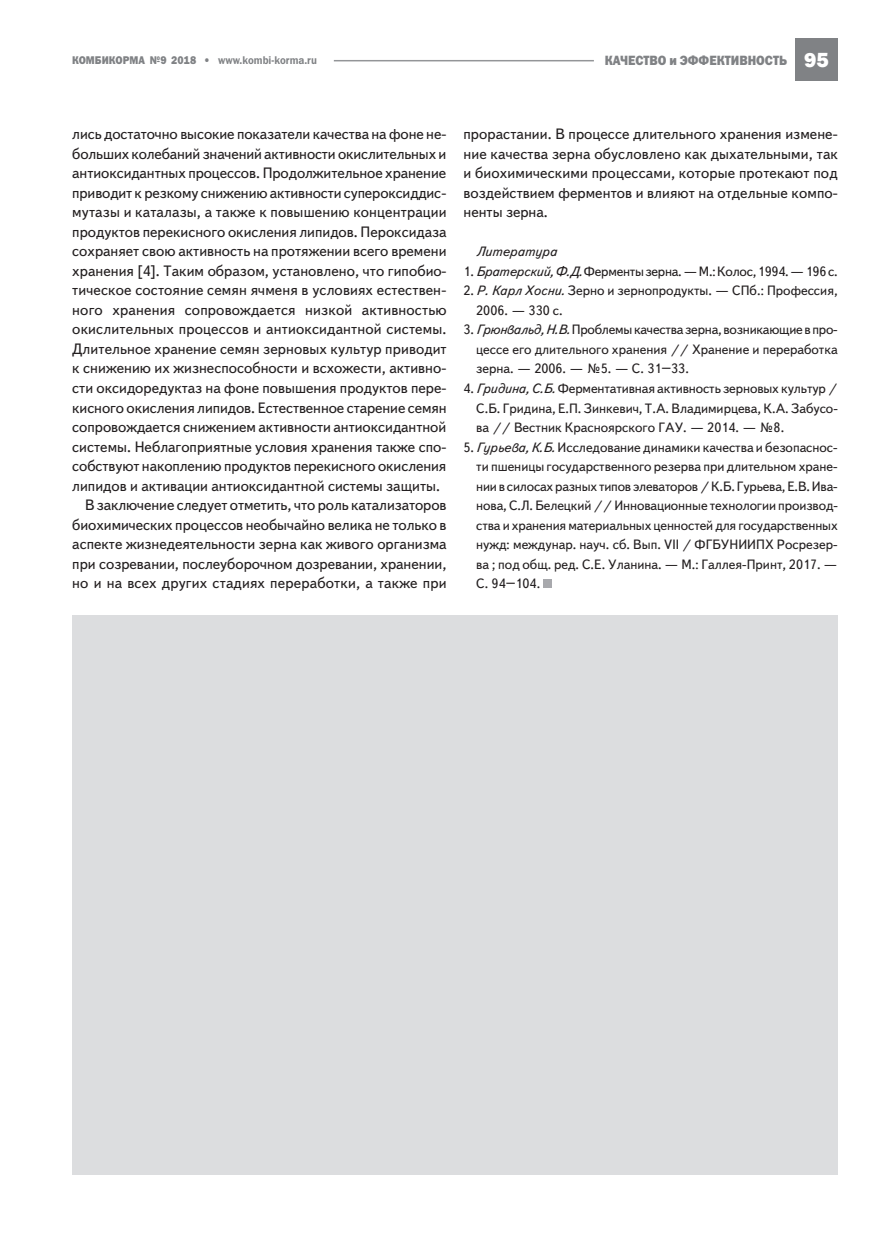
<style>
.page{position:relative;width:893px;height:1234px;background:#fff}
.page>*{position:absolute;margin:0;border:0;box-sizing:border-box;transform-origin:0 0}
.Osnovnoy_text-10-13{font:15px/19.5px "Text Book C";letter-spacing:.005em;color:#231f20;text-align:justify}
.Osnovnoy_text-10-13-2{font:13.5px "Text Book C";color:#231f20}
.Osnovnoy_text-10-13-3{font:13.5px "Text Book C";letter-spacing:-.02em;color:#231f20}
.t1{font:13.5px "Franklin Gothic Heavy C";color:#808285;scale:.9 1}
.Osnovnoy_text-10-13-4{font:italic 13.5px "Text Book C";color:#231f20}
.t2{font:11.25px "Franklin Gothic Demi C";color:#808285;scale:.9 1}
.t3{font:11.25px "Franklin Gothic Heavy C";color:#808285;scale:.9 1}
.s1{font-family:"Franklin Gothic Heavy C"}
.s2{font-family:"Franklin Gothic";font-weight:800;font-size:21px;color:#fff}
.s3{font-style:italic}
</style>
<div class="page">
<div style="left:795px;top:38px;width:43px;height:43px;background:#808285"></div>
<hr style="left:334px;top:60px;width:260px;height:1px;background:#939598">
<div style="left:543px;top:579px;width:9px;height:9px;background:#a8a9ad"></div>
<div style="left:72px;top:614px;width:766px;height:560px;background:#dcdddf"></div>
<p class="t3" style="left:72px;top:54px;width:42px">КОМБИКО</p>
<p class="t2" style="left:123px;top:54px;width:217px"><span class="s1">РМА №9 2018 •</span> www.kombi-korma.ru</p>
<p class="t1" style="left:605px;top:53px;width:250px">качество и эффективность <span class="s2">95</span></p>
<p class="Osnovnoy_text-10-13" style="left:72px;top:125px;width:376px">лись достаточно высокие показатели качества на фоне не&shy;больших колебаний значений активности окислительных и антиоксидантных процессов. Продолжительное хранение приводит к резкому снижению активности супероксиддис&shy;мутазы и каталазы, а также к повышению концентрации продуктов перекисного окисления липидов. Пероксидаза сохраняет свою активность на протяжении всего времени хранения [4]. Таким образом, установлено, что гипобио&shy;тическое состояние семян ячменя в условиях естествен&shy;ного хранения сопровождается низкой активностью окислительных процессов и антиоксидантной системы.<br>Длительное хранение семян зерновых культур приводит к снижению их жизнеспособности и всхожести, активно&shy;сти оксидоредуктаз на фоне повышения продуктов пере&shy;кисного окисления липидов. Естественное старение семян сопровождается снижением активности антиоксидантной системы. Неблагоприятные условия хранения также спо&shy;собствуют накоплению продуктов перекисного окисления липидов и активации антиоксидантной системы защиты.</p>
<p class="Osnovnoy_text-10-13" style="left:72px;top:495px;width:376px;text-indent:13px">В заключение следует отметить, что роль катализаторов биохимических процессов необычайно велика не только в аспекте жизнедеятельности зерна как живого организма при созревании, послеуборочном дозревании, хранении, но и на всех других стадиях переработки, а также при</p>
<p class="Osnovnoy_text-10-13" style="left:463px;top:125px;width:376px">прорастании. В процессе длительного хранения измене&shy;ние качества зерна обусловлено как дыхательными, так и биохимическими процессами, которые протекают под воздействием ферментов и влияют на отдельные компо&shy;ненты зерна.</p>
<p class="Osnovnoy_text-10-13-4" style="left:476px;top:244px;width:82px">Литература</p>
<p class="Osnovnoy_text-10-13-3" style="left:463px;top:264px;width:376px">1. <span class="s3">Братерский, Ф.Д.</span> Ферменты зерна. — М.: Колос, 1994. — 196 с.</p>
<p class="Osnovnoy_text-10-13-2" style="left:463px;top:283px;width:376px">2.<span class="s3">Р. Карл Хосни.</span> Зерно и зернопродукты. — СПб.: Профессия,</p>
<p class="Osnovnoy_text-10-13-2" style="left:476px;top:303px;width:88px">2006. — 330 с.</p>
<p class="Osnovnoy_text-10-13-2" style="left:463px;top:322px;width:376px">3. <span class="s3">Грюнвальд, Н.В.</span> Проблемы качества зерна, возникающие в про-</p>
<p class="Osnovnoy_text-10-13-2" style="left:476px;top:342px;width:363px">цессе его длительного хранения // Хранение и переработка</p>
<p class="Osnovnoy_text-10-13-2" style="left:476px;top:361px;width:214px">зерна. — 2006. — №5. — С. 31–33.</p>
<p class="Osnovnoy_text-10-13-2" style="left:463px;top:381px;width:375px">4. <span class="s3">Гридина, С.Б.</span> Ферментативная активность зерновых культур /</p>
<p class="Osnovnoy_text-10-13-2" style="left:476px;top:400px;width:363px">С.Б. Гридина, Е.П. Зинкевич, Т.А. Владимирцева, К.А. Забусо-</p>
<p class="Osnovnoy_text-10-13-2" style="left:476px;top:420px;width:310px">ва // Вестник Красноярского ГАУ. — 2014. — №8.</p>
<p class="Osnovnoy_text-10-13-2" style="left:463px;top:439px;width:376px">5. <span class="s3">Гурьева, К.Б.</span> Исследование динамики качества и безопаснос-</p>
<p class="Osnovnoy_text-10-13-2" style="left:476px;top:459px;width:363px">ти пшеницы государственного резерва при длительном хране-</p>
<p class="Osnovnoy_text-10-13-2" style="left:476px;top:478px;width:363px">нии в силосах разных типов элеваторов / К.Б. Гурьева, Е.В. Ива-</p>
<p class="Osnovnoy_text-10-13-2" style="left:476px;top:498px;width:363px">нова, С.Л. Белецкий // Инновационные технологии производ-</p>
<p class="Osnovnoy_text-10-13-2" style="left:476px;top:517px;width:363px">ства и хранения материальных ценностей для государственных</p>
<p class="Osnovnoy_text-10-13-2" style="left:476px;top:537px;width:363px">нужд: междунар. науч. сб. Вып. VII / ФГБУНИИПХ Росрезер-</p>
<p class="Osnovnoy_text-10-13-2" style="left:476px;top:556px;width:363px">ва ; под общ. ред. С.Е. Уланина. — М.: Галлея-Принт, 2017. —</p>
<p class="Osnovnoy_text-10-13-2" style="left:476px;top:576px;width:66px">С. 94–104.</p>
</div>
